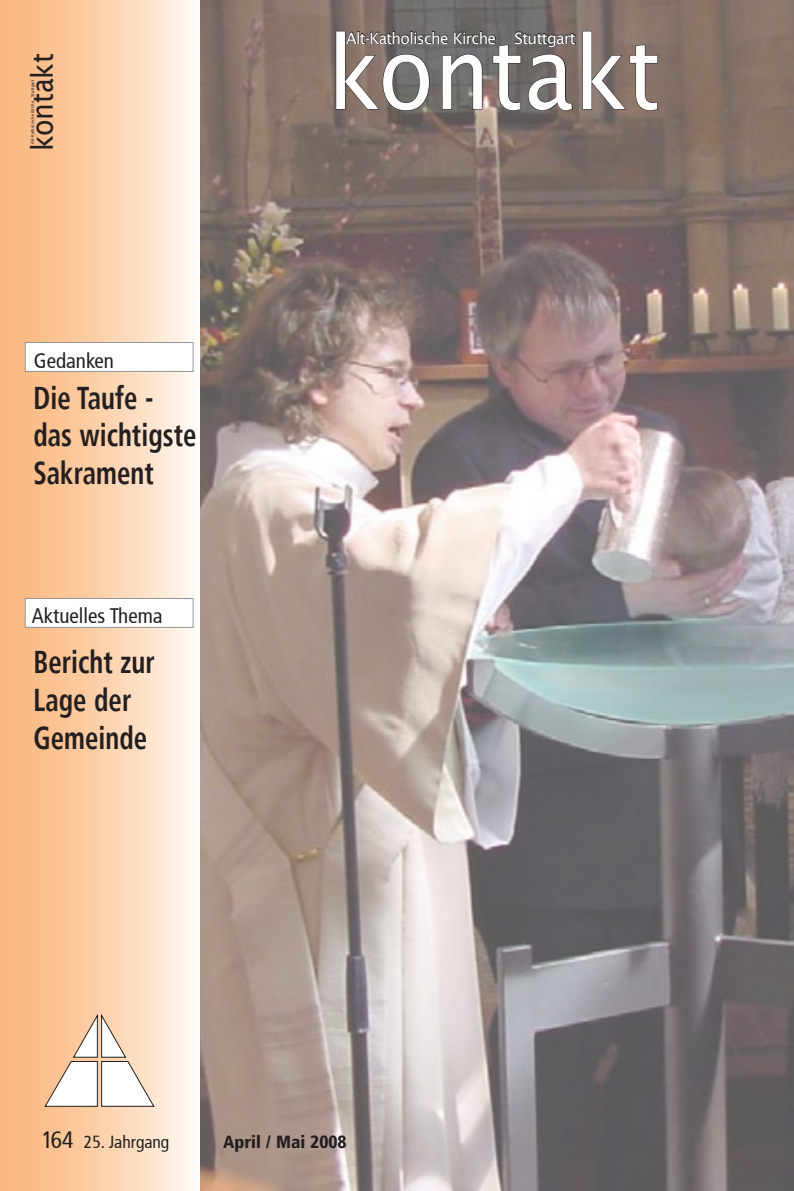
<style>
.page{position:relative;width:794px;height:1191px;background:#fff}
.page>*{position:absolute;margin:0;border:0;box-sizing:border-box;transform-origin:0 0}
.t1{font:100.62px "Lucida Sans";color:#fff;scale:.9 1}
.t2{font:700 condensed 31.5px/37.8px "Frutiger";color:#231f20;scale:.85 1}
.t3{font:29.75px "Lucida Sans";letter-spacing:-.005em;color:#231f20;scale:.9 1}
.t4{font:condensed 21px "Frutiger";color:#231f20}
.t5{font:condensed 17.5px "Frutiger";color:#231f20}
.t6{font:900 condensed 17.5px "Frutiger";color:#231f20}
.t7{font:15.75px "Lucida Sans";letter-spacing:-.045em;color:#fff}
.t8{font:4.38px "Lucida Sans";letter-spacing:.02em;color:#231f20;scale:.9 1}
.s1{font-size:23.62px}
</style>
<div class="page">
<img style="left:200px;top:0;width:594px;height:1191px">
<div style="left:0;top:0;width:198px;height:1191px;background:linear-gradient(to right,#fab073,#fef5ec)"></div>
<div style="left:25px;top:342px;width:168px;height:29px;background:#fff"></div>
<div style="left:25px;top:342px;width:168px;height:30px;border:1px solid #939598"></div>
<div style="left:25px;top:598px;width:168px;height:29px;background:#fff"></div>
<div style="left:25px;top:598px;width:168px;height:30px;border:1px solid #939598"></div>
<svg style="left:44px;top:1013px;width:111px;height:94px"></svg>
<svg style="left:582px;top:31px;width:76px;height:80px;background:#7d6c64"></svg>
<svg style="left:335px;top:31px;width:241px;height:80px;background:#6b6360"></svg>
<p class="t3" style="left:25px;top:151px;width:111px;rotate:-90deg">kontakt</p>
<p class="t8" style="left:30px;top:144px;width:73px;rotate:-90deg">Alt-Katholische Kirche Stuttgart</p>
<p class="t4" style="left:34px;top:348px;width:82px">Gedanken</p>
<p class="t2" style="left:34px;top:379px;width:193px">Die Taufe - das wichtigste<br>Sakrament</p>
<p class="t4" style="left:32px;top:603px;width:132px">Aktuelles Thema</p>
<p class="t2" style="left:34px;top:643px;width:144px">Bericht zur<br>Lage der<br>Gemeinde</p>
<h1 class="t1" style="left:327px;top:16px;width:372px">kontakt</h1>
<p class="t7" style="left:346px;top:29px;width:231px">Alt-Katholische Kirche Stuttgart</p>
<p class="t5" style="left:42px;top:1131px;width:129px"><span class="s1">164</span> 25. Jahrgang</p>
<p class="t6" style="left:223px;top:1131px;width:125px">April / Mai 2008</p>
</div>
